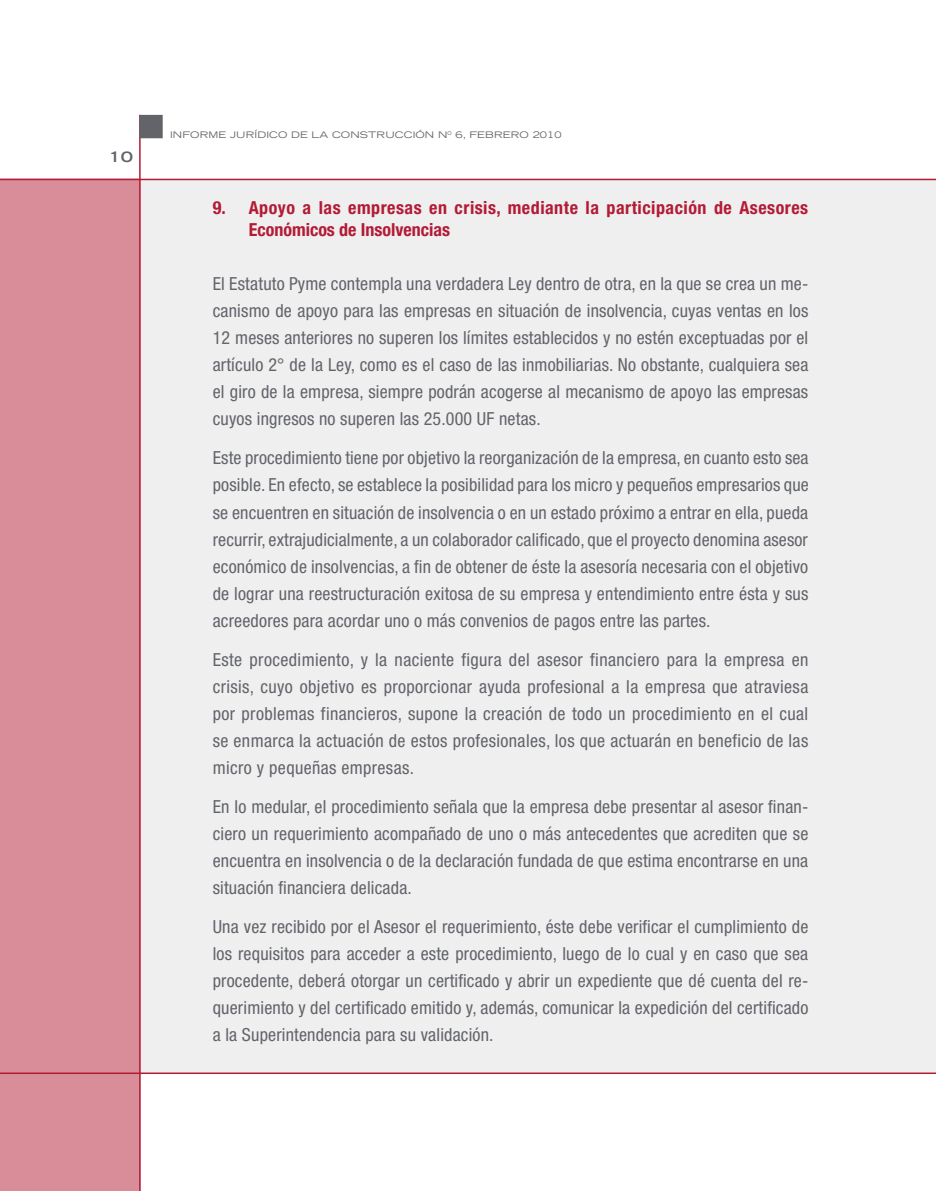
<style>
.page{position:relative;width:936px;height:1191px;background:#fff}
.page>*{position:absolute;margin:0;border:0;box-sizing:border-box;transform-origin:0 0}
.t1{font:condensed 18px/27px "Helvetica Neue";letter-spacing:.01em;color:#626469;text-align:justify}
.t2{font:700 condensed 18px/22.5px "Helvetica Neue";letter-spacing:.03em;color:#b31b34}
.t3{font:700 expanded 14.25px "Trade Gothic LH";color:#626469;scale:1.2 1}
.t4{font:expanded 9px "Trade Gothic LH";letter-spacing:.01em;color:#626469;scale:1.1 1}
</style>
<div class="page">
<div style="left:6px;top:180px;width:929px;height:892px;background:#efeff0"></div>
<div style="left:0;top:180px;width:139px;height:1011px;background:#d98d99"></div>
<hr style="left:139px;top:115px;width:2px;height:1076px;background:#b31b34">
<hr style="left:0;top:179px;width:935px;height:1px;background:#b31b34">
<hr style="left:0;top:1072px;width:935px;height:2px;background:#b31b34">
<div style="left:140px;top:116px;width:22px;height:21px;background:#626469"></div>
<div style="left:139px;top:115px;width:24px;height:23px;border:2px solid #626469"></div>
<svg style="left:935px;top:179px;width:1px;height:895px"></svg>
<p class="t3" style="left:108px;top:148px;width:22px">10</p>
<p class="t4" style="left:170px;top:129px;width:28px">IN FORME</p>
<p class="t4" style="left:230px;top:129px;width:9px">JUR</p>
<p class="t4" style="left:254px;top:129px;width:18px">ÍDICO</p>
<p class="t4" style="left:291px;top:129px;width:46px">DE LA CONSTRUCCI</p>
<p class="t4" style="left:415px;top:129px;width:134px">ÓN N <sup>0</sup> 6, FEBRERO 2010</p>
<p class="t2" style="left:249px;top:196px;width:561px;text-indent:-36px">9. Apoyo a las empresas en crisis, mediante la participación de Asesores<br>Económicos de Insolvencias</p>
<p class="t1" style="left:213px;top:270px;width:597px">El Estatuto Pyme contempla una verdadera Ley dentro de otra, en la que se crea un me&shy;canismo de apoyo para las empresas en situación de insolvencia, cuyas ventas en los 12 meses anteriores no superen los límites establecidos y no estén exceptuadas por el artículo 2° de la Ley, como es el caso de las inmobiliarias. No obstante, cualquiera sea el giro de la empresa, siempre podrán acogerse al mecanismo de apoyo las empresas cuyos ingresos no superen las 25.000 UF netas.</p>
<p class="t1" style="left:213px;top:444px;width:597px">Este procedimiento tiene por objetivo la reorganización de la empresa, en cuanto esto sea posible. En efecto, se establece la posibilidad para los micro y pequeños empresarios que se encuentren en situación de insolvencia o en un estado próximo a entrar en ella, pueda recurrir, extrajudicialmente, a un colaborador calificado, que el proyecto denomina asesor económico de insolvencias, a fin de obtener de éste la asesoría necesaria con el objetivo de lograr una reestructuración exitosa de su empresa y entendimiento entre ésta y sus acreedores para acordar uno o más convenios de pagos entre las partes.</p>
<p class="t1" style="left:213px;top:645px;width:597px">Este procedimiento, y la naciente figura del asesor financiero para la empresa en crisis, cuyo objetivo es proporcionar ayuda profesional a la empresa que atraviesa por problemas financieros, supone la creación de todo un procedimiento en el cual se enmarca la actuación de estos profesionales, los que actuarán en beneficio de las micro y pequeñas empresas.</p>
<p class="t1" style="left:213px;top:792px;width:597px">En lo medular, el procedimiento señala que la empresa debe presentar al asesor finan&shy;ciero un requerimiento acompañado de uno o más antecedentes que acrediten que se encuentra en insolvencia o de la declaración fundada de que estima encontrarse en una situación financiera delicada.</p>
<p class="t1" style="left:213px;top:912px;width:597px">Una vez recibido por el Asesor el requerimiento, éste debe verificar el cumplimiento de los requisitos para acceder a este procedimiento, luego de lo cual y en caso que sea procedente, deberá otorgar un certificado y abrir un expediente que dé cuenta del re&shy;querimiento y del certificado emitido y, además, comunicar la expedición del certificado a la Superintendencia para su validación.</p>
</div>
